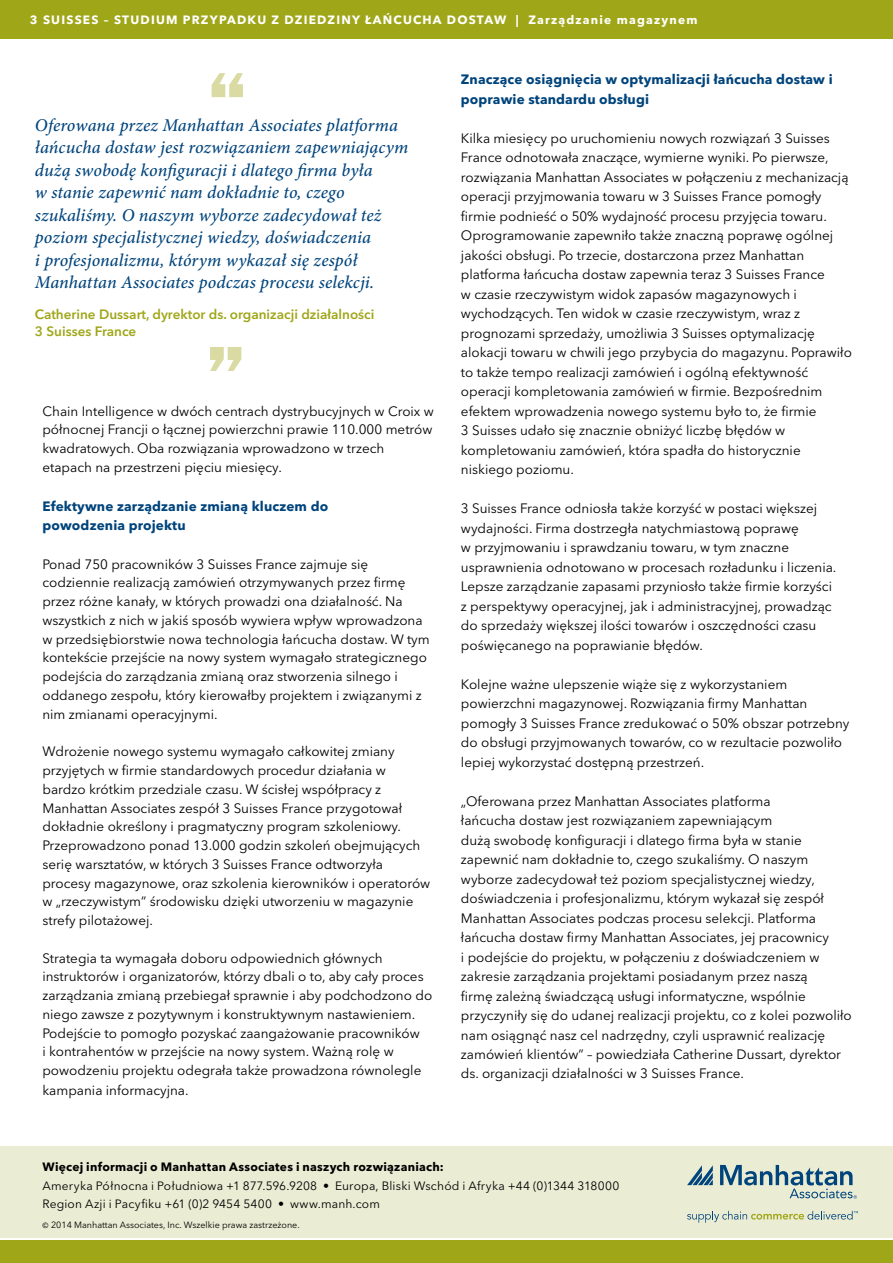
<style>
.page{position:relative;width:893px;height:1263px;background:#fff}
.page>*{position:absolute;margin:0;border:0;box-sizing:border-box;transform-origin:0 0}
.t1{font:italic 500 18px/22.5px "Minion Pro";letter-spacing:.005em;color:#00447c}
.t2{font:13.5px/19.5px "Avenir Next LT Pro";color:#000}
.t3{font:700 13.5px/19.5px "Avenir Next LT Pro";letter-spacing:.01em;color:#00447c}
.t4{font:600 13.5px/16.5px "Avenir Next LT Pro";color:#9fa617}
.t5{font:12px/18.3px "Avenir Next LT Pro";letter-spacing:.015em;color:#000}
.t6{font:700 12px "Avenir Next LT Pro";letter-spacing:.1em;color:#fff}
.t7{font:700 12px "Avenir Next LT Pro";letter-spacing:.02em;color:#000}
.t8{font:9px "Avenir Next LT Pro";color:#000}
.s1{font-size:7.5px}
</style>
<div class="page">
<svg style="left:210px;top:347px;width:31px;height:24px"></svg>
<svg style="left:212px;top:73px;width:31px;height:24px"></svg>
<div style="left:0;top:0;width:893px;height:39px;background:#9fa617"></div>
<div style="left:0;top:1146px;width:893px;height:92px;background:#ebecd4"></div>
<div style="left:0;top:1240px;width:893px;height:23px;background:#9fa617"></div>
<svg style="left:687px;top:1165px;width:26px;height:20px"></svg>
<svg style="left:720px;top:1165px;width:137px;height:33px"></svg>
<svg style="left:687px;top:1211px;width:171px;height:12px"></svg>
<p class="t6" style="left:30px;top:13px;width:669px">3 SUISSES – STUDIUM PRZYPADKU Z DZIEDZINY ŁAŃCUCHA DOSTAW | Zarządzanie magazynem</p>
<p class="t1" style="left:35px;top:114px;width:375px">Oferowana przez Manhattan Associates platforma łańcucha dostaw jest rozwiązaniem zapewniającym dużą swobodę konfiguracji i dlatego firma była<br>w stanie zapewnić nam dokładnie to, czego szukaliśmy. O naszym wyborze zadecydował też poziom specjalistycznej wiedzy, doświadczenia<br>i profesjonalizmu, którym wykazał się zespół Manhattan Associates podczas procesu selekcji.</p>
<p class="t4" style="left:35px;top:306px;width:341px">Catherine Dussart, dyrektor ds. organizacji działalności<br>3 Suisses France</p>
<p class="t2" style="left:42px;top:402px;width:393px;line-height:18.8px">Chain Intelligence w dwóch centrach dystrybucyjnych w Croix w północnej Francji o łącznej powierzchni prawie 110.000 metrów kwadratowych. Oba rozwiązania wprowadzono w trzech etapach na przestrzeni pięciu miesięcy.</p>
<p class="t3" style="left:42px;top:496px;width:287px">Efektywne zarządzanie zmianą kluczem do powodzenia projektu</p>
<p class="t2" style="left:42px;top:555px;width:389px;line-height:18.8px">Ponad 750 pracowników 3 Suisses France zajmuje się codziennie realizacją zamówień otrzymywanych przez firmę przez różne kanały, w których prowadzi ona działalność. Na wszystkich z nich w jakiś sposób wywiera wpływ wprowadzona w przedsiębiorstwie nowa technologia łańcucha dostaw. W tym kontekście przejście na nowy system wymagało strategicznego podejścia do zarządzania zmianą oraz stworzenia silnego i oddanego zespołu, który kierowałby projektem i związanymi z nim zmianami operacyjnymi.</p>
<p class="t2" style="left:42px;top:742px;width:389px;line-height:18.8px">Wdrożenie nowego systemu wymagało całkowitej zmiany przyjętych w firmie standardowych procedur działania w bardzo krótkim przedziale czasu. W ścisłej współpracy z Manhattan Associates zespół 3 Suisses France przygotował dokładnie określony i pragmatyczny program szkoleniowy.<br>Przeprowadzono ponad 13.000 godzin szkoleń obejmujących serię warsztatów, w których 3 Suisses France odtworzyła procesy magazynowe, oraz szkolenia kierowników i operatorów w „rzeczywistym” środowisku dzięki utworzeniu w magazynie strefy pilotażowej.</p>
<p class="t2" style="left:42px;top:948px;width:391px;line-height:18.9px">Strategia ta wymagała doboru odpowiednich głównych instruktorów i organizatorów, którzy dbali o to, aby cały proces zarządzania zmianą przebiegał sprawnie i aby podchodzono do niego zawsze z pozytywnym i konstruktywnym nastawieniem.<br>Podejście to pomogło pozyskać zaangażowanie pracowników<br>i kontrahentów w przejście na nowy system. Ważną rolę w powodzeniu projektu odegrała także prowadzona równolegle kampania informacyjna.</p>
<p class="t3" style="left:461px;top:70px;width:373px">Znaczące osiągnięcia w optymalizacji łańcucha dostaw i poprawie standardu obsługi</p>
<p class="t2" style="left:461px;top:128px;width:392px">Kilka miesięcy po uruchomieniu nowych rozwiązań 3 Suisses France odnotowała znaczące, wymierne wyniki. Po pierwsze, rozwiązania Manhattan Associates w połączeniu z mechanizacją operacji przyjmowania towaru w 3 Suisses France pomogły firmie podnieść o 50% wydajność procesu przyjęcia towaru.<br>Oprogramowanie zapewniło także znaczną poprawę ogólnej jakości obsługi. Po trzecie, dostarczona przez Manhattan platforma łańcucha dostaw zapewnia teraz 3 Suisses France<br>w czasie rzeczywistym widok zapasów magazynowych i wychodzących. Ten widok w czasie rzeczywistym, wraz z prognozami sprzedaży, umożliwia 3 Suisses optymalizację alokacji towaru w chwili jego przybycia do magazynu. Poprawiło to także tempo realizacji zamówień i ogólną efektywność operacji kompletowania zamówień w firmie. Bezpośrednim efektem wprowadzenia nowego systemu było to, że firmie<br>3 Suisses udało się znacznie obniżyć liczbę błędów w kompletowaniu zamówień, która spadła do historycznie niskiego poziomu.</p>
<p class="t2" style="left:461px;top:498px;width:377px">3 Suisses France odniosła także korzyść w postaci większej wydajności. Firma dostrzegła natychmiastową poprawę<br>w przyjmowaniu i sprawdzaniu towaru, w tym znaczne usprawnienia odnotowano w procesach rozładunku i liczenia.<br>Lepsze zarządzanie zapasami przyniosło także firmie korzyści z perspektywy operacyjnej, jak i administracyjnej, prowadząc do sprzedaży większej ilości towarów i oszczędności czasu poświęcanego na poprawianie błędów.</p>
<p class="t2" style="left:461px;top:674px;width:390px">Kolejne ważne ulepszenie wiąże się z wykorzystaniem powierzchni magazynowej. Rozwiązania firmy Manhattan pomogły 3 Suisses France zredukować o 50% obszar potrzebny do obsługi przyjmowanych towarów, co w rezultacie pozwoliło lepiej wykorzystać dostępną przestrzeń.</p>
<p class="t2" style="left:461px;top:791px;width:392px">„Oferowana przez Manhattan Associates platforma<br>łańcucha dostaw jest rozwiązaniem zapewniającym<br>dużą swobodę konfiguracji i dlatego firma była w stanie zapewnić nam dokładnie to, czego szukaliśmy. O naszym wyborze zadecydował też poziom specjalistycznej wiedzy, doświadczenia i profesjonalizmu, którym wykazał się zespół Manhattan Associates podczas procesu selekcji. Platforma łańcucha dostaw firmy Manhattan Associates, jej pracownicy<br>i podejście do projektu, w połączeniu z doświadczeniem w zakresie zarządzania projektami posiadanym przez naszą<br>firmę zależną świadczącą usługi informatyczne, wspólnie przyczyniły się do udanej realizacji projektu, co z kolei pozwoliło nam osiągnąć nasz cel nadrzędny, czyli usprawnić realizację zamówień klientów” – powiedziała Catherine Dussart, dyrektor ds. organizacji działalności w 3 Suisses France.</p>
<p class="t7" style="left:42px;top:1159px;width:403px">Więcej informacji o Manhattan Associates i naszych rozwiązaniach:</p>
<p class="t5" style="left:42px;top:1177px;width:579px">Ameryka Północna i Południowa +1 877.596.9208 • Europa, Bliski Wschód i Afryka +44 (0)1344 318000<br>Region Azji i Pacyfiku +61 (0)2 9454 5400 • www.manh.com</p>
<p class="t8" style="left:42px;top:1219px;width:259px"><span class="s1">©</span> 2014 Manhattan Associates, Inc. Wszelkie prawa zastrzeżone.</p>
</div>
